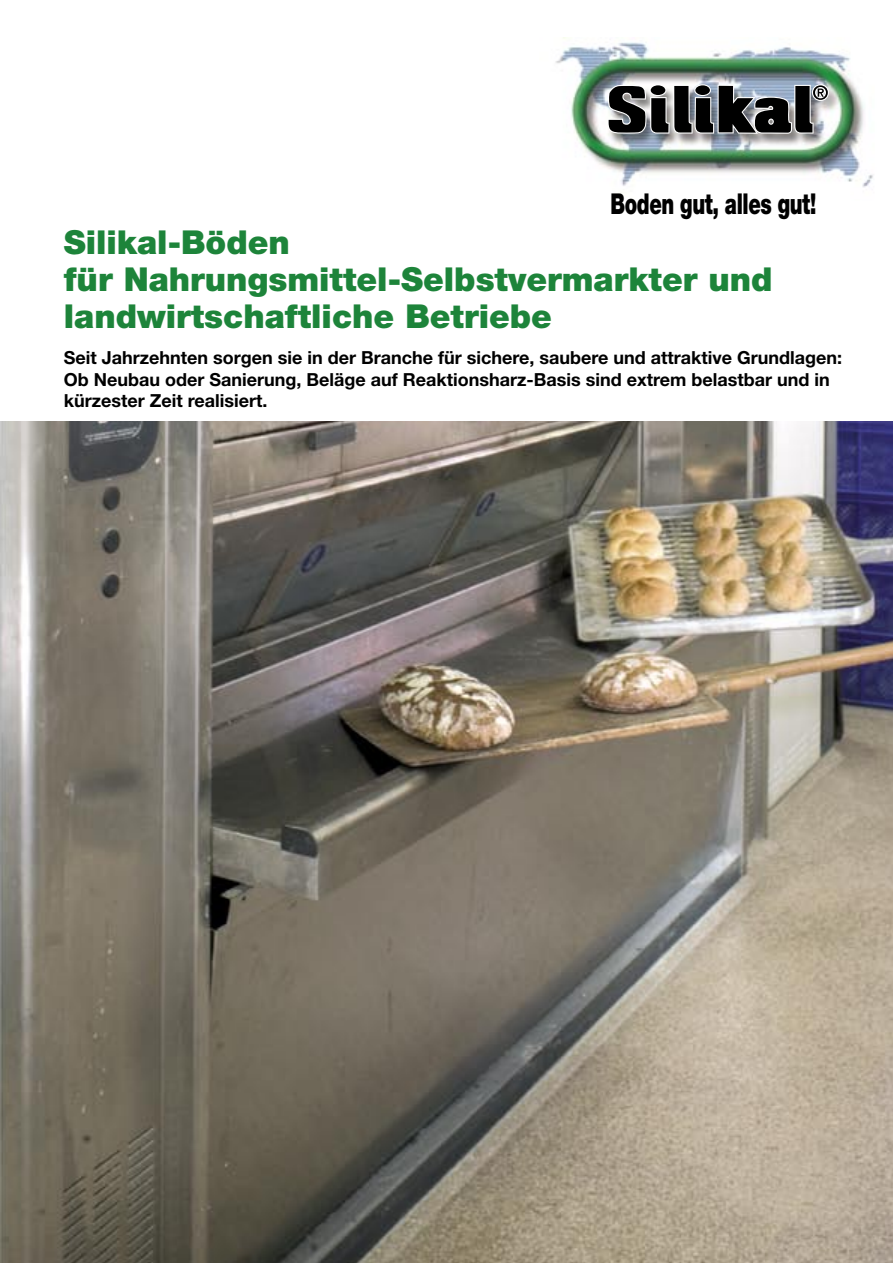
<style>
.page{position:relative;width:893px;height:1263px;background:#fff}
.page>*{position:absolute;margin:0;border:0;box-sizing:border-box;transform-origin:0 0}
.t1{font:900 33px/37px "Helvetica Neue";color:#1d843a}
.t2{font:900 28.8px "Helvetica Neue";letter-spacing:-.02em;color:#000;scale:.69 1}
.t3{font:700 18px/21.6px "Helvetica Neue";color:#000}
</style>
<div class="page">
<img style="left:0;top:421px;width:893px;height:842px">
<img style="left:555px;top:38px;width:318px;height:149px">
<svg style="left:606px;top:38px;width:224px;height:109px"></svg>
<h2 class="t2" style="left:610px;top:187px;width:300px">Boden gut, alles gut!</h2>
<h1 class="t1" style="left:64px;top:224px;width:710px">Silikal-Böden<br>für Nahrungsmittel-Selbstvermarkter und landwirtschaftliche Betriebe</h1>
<p class="t3" style="left:64px;top:346px;width:780px">Seit Jahrzehnten sorgen sie in der Branche für sichere, saubere und attraktive Grundlagen:<br>Ob Neubau oder Sanierung, Beläge auf Reaktionsharz-Basis sind extrem belastbar und in kürzester Zeit realisiert.</p>
</div>
